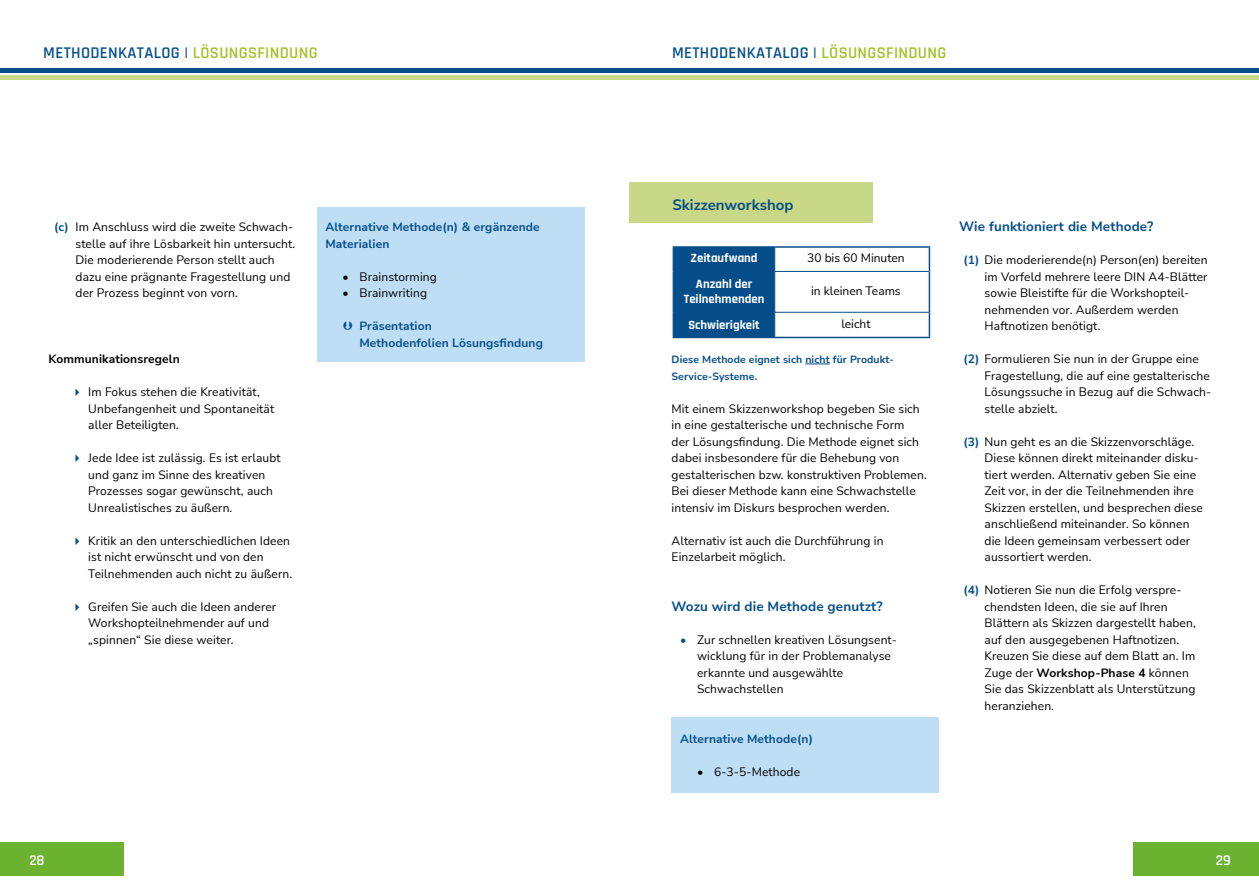
<style>
.page{position:relative;width:1259px;height:893px;background:#fff}
.page>*{position:absolute;margin:0;border:0;box-sizing:border-box;transform-origin:0 0}
.t1{font:600 16.5px "Rajdhani";letter-spacing:.02em;color:#054e8a}
.Einf__Abs{font:700 15px "Nunito Sans";color:#054e8a}
.t2{font:600 15px "Rajdhani";color:#fff}
.t3{font:700 13.5px "Nunito Sans";letter-spacing:.01em;color:#054e8a}
.t4{font:700 12.75px/15px "Rajdhani";color:#fff;text-align:center}
.t5{font:12px/16.5px "Nunito Sans";letter-spacing:.01em;color:#000}
.t6{font:700 12px/16.5px "Nunito Sans";letter-spacing:.01em;color:#054e8a}
.t7{font:700 12px "Nunito Sans";letter-spacing:.01em;color:#000}
.t8{font:700 10.5px/16.5px "Nunito Sans";letter-spacing:.01em;color:#054e8a}
.s1{color:#a0c228}
.s2{font-weight:700;color:#054e8a}
.s3{font-weight:700}
</style>
<div class="page">
<div style="left:0;top:843px;width:124px;height:33px;background:#6ab22f"></div>
<div style="left:1134px;top:843px;width:125px;height:33px;background:#6ab22f"></div>
<div style="left:317px;top:207px;width:267px;height:155px;background:#bedef5"></div>
<div style="left:671px;top:717px;width:268px;height:75px;background:#bedef5"></div>
<svg style="left:805px;top:364px;width:25px;height:1px"></svg>
<div style="left:629px;top:182px;width:244px;height:41px;background:#c9d886"></div>
<hr style="left:774px;top:271px;width:154px;height:1px;background:#054e8a">
<hr style="left:774px;top:312px;width:154px;height:1px;background:#054e8a">
<hr style="left:672px;top:246px;width:102px;height:2px;background:#054e8a">
<hr style="left:672px;top:248px;width:2px;height:23px;background:#054e8a">
<hr style="left:672px;top:271px;width:2px;height:41px;background:#054e8a">
<hr style="left:672px;top:312px;width:2px;height:25px;background:#054e8a">
<hr style="left:672px;top:337px;width:102px;height:1px;background:#054e8a">
<hr style="left:774px;top:246px;width:156px;height:2px;background:#054e8a">
<hr style="left:928px;top:248px;width:2px;height:23px;background:#054e8a">
<hr style="left:928px;top:271px;width:2px;height:41px;background:#054e8a">
<hr style="left:928px;top:312px;width:2px;height:25px;background:#054e8a">
<hr style="left:774px;top:337px;width:156px;height:1px;background:#054e8a">
<div style="left:673px;top:247px;width:102px;height:90px;background:#054e8a"></div>
<hr style="left:0;top:76px;width:1259px;height:4px;background:#c9d886">
<hr style="left:0;top:69px;width:1259px;height:4px;background:#054e8a">
<h1 class="t1" style="left:43px;top:43px;width:276px">METHODENKATALOG | <span class="s1">LÖSUNGSFINDUNG</span></h1>
<h1 class="t1" style="left:672px;top:43px;width:276px">METHODENKATALOG | <span class="s1">LÖSUNGSFINDUNG</span></h1>
<p class="t5" style="left:76px;top:218px;width:221px;text-indent:-21px"><span class="s2">(c)</span> Im Anschluss wird die zweite Schwach&shy;stelle auf ihre Lösbarkeit hin untersucht.<br>Die moderierende Person stellt auch dazu eine prägnante Fragestellung und der Prozess beginnt von vorn.</p>
<h4 class="t7" style="left:49px;top:350px;width:133px">Kommunikationsregeln</h4>
<p class="t5" style="left:88px;top:383px;width:187px">Im Fokus stehen die Kreativität,<br>Unbefangenheit und Spontaneität aller Beteiligten.</p>
<p class="t5" style="left:88px;top:449px;width:194px">Jede Idee ist zulässig. Es ist erlaubt und ganz im Sinne des kreativen<br>Prozesses sogar gewünscht, auch<br>Unrealistisches zu äußern.</p>
<p class="t5" style="left:88px;top:532px;width:205px">Kritik an den unterschiedlichen Ideen ist nicht erwünscht und von den<br>Teilnehmenden auch nicht zu äußern.</p>
<p class="t5" style="left:88px;top:598px;width:189px">Greifen Sie auch die Ideen anderer<br>Workshopteilnehmender auf und „spinnen“ Sie diese weiter.</p>
<p class="t6" style="left:325px;top:218px;width:216px">Alternative Methode(n) &amp; ergänzende<br>Materialien</p>
<p class="t5" style="left:342px;top:268px;width:96px">• Brainstorming</p>
<p class="t5" style="left:342px;top:284px;width:86px">• Brainwriting</p>
<p class="t6" style="left:359px;top:317px;width:185px">Präsentation<br>Methodenfolien Lösungsfindung</p>
<p class="Einf__Abs" style="left:672px;top:194px;width:123px">Skizzenworkshop</p>
<p class="t4" style="left:690px;top:251px;width:69px">Zeitaufwand</p>
<p class="t5" style="left:807px;top:249px;width:99px">30 bis 60 Minuten</p>
<p class="t4" style="left:683px;top:277px;width:82px">Anzahl der<br>Teilnehmenden</p>
<p class="t5" style="left:811px;top:282px;width:91px">in kleinen Teams</p>
<p class="t4" style="left:688px;top:318px;width:73px">Schwierigkeit</p>
<p class="t5" style="left:841px;top:315px;width:31px">leicht</p>
<p class="t8" style="left:671px;top:351px;width:224px">Diese Methode eignet sich nicht für Produkt-<br>Service-Systeme.</p>
<p class="t5" style="left:671px;top:400px;width:257px">Mit einem Skizzenworkshop begeben Sie sich in eine gestalterische und technische Form<br>der Lösungsfindung. Die Methode eignet sich dabei insbesondere für die Behebung von gestalterischen bzw. konstruktiven Problemen.<br>Bei dieser Methode kann eine Schwachstelle intensiv im Diskurs besprochen werden.</p>
<p class="t5" style="left:671px;top:532px;width:213px">Alternativ ist auch die Durchführung in<br>Einzelarbeit möglich.</p>
<h4 class="t3" style="left:671px;top:596px;width:213px">Wozu wird die Methode genutzt?</h4>
<p class="t5" style="left:697px;top:631px;width:201px;text-indent:-17px"><span class="s2">•</span> Zur schnellen kreativen Lösungsent&shy;wicklung für in der Problemanalyse erkannte und ausgewählte<br>Schwachstellen</p>
<p class="t6" style="left:680px;top:730px;width:134px">Alternative Methode(n)</p>
<p class="t5" style="left:697px;top:763px;width:105px">• 6-3-5-Methode</p>
<h4 class="t3" style="left:959px;top:217px;width:196px">Wie funktioniert die Methode?</h4>
<p class="t5" style="left:984px;top:251px;width:224px;text-indent:-21px"><span class="s2">(1)</span> Die moderierende(n) Person(en) bereiten im Vorfeld mehrere leere DIN A4-Blätter sowie Bleistifte für die Workshopteil&shy;nehmenden vor. Außerdem werden Haftnotizen benötigt.</p>
<p class="t5" style="left:984px;top:350px;width:228px;text-indent:-21px"><span class="s2">(2)</span> Formulieren Sie nun in der Gruppe eine Fragestellung, die auf eine gestalterische Lösungssuche in Bezug auf die Schwach&shy;stelle abzielt.</p>
<p class="t5" style="left:984px;top:433px;width:220px;text-indent:-21px"><span class="s2">(3)</span> Nun geht es an die Skizzenvorschläge.<br>Diese können direkt miteinander disku&shy;tiert werden. Alternativ geben Sie eine Zeit vor, in der die Teilnehmenden ihre Skizzen erstellen, und besprechen diese anschließend miteinander. So können die Ideen gemeinsam verbessert oder aussortiert werden.</p>
<p class="t5" style="left:984px;top:581px;width:213px;text-indent:-21px"><span class="s2">(4)</span> Notieren Sie nun die Erfolg verspre&shy;chendsten Ideen, die sie auf Ihren Blättern als Skizzen dargestellt haben, auf den ausgegebenen Haftnotizen.<br>Kreuzen Sie diese auf dem Blatt an. Im Zuge der <span class="s3">Workshop-Phase 4</span> können Sie das Skizzenblatt als Unterstützung heranziehen.</p>
<p class="t2" style="left:29px;top:851px;width:17px">28</p>
<p class="t2" style="left:1216px;top:851px;width:17px">29</p>
</div>
